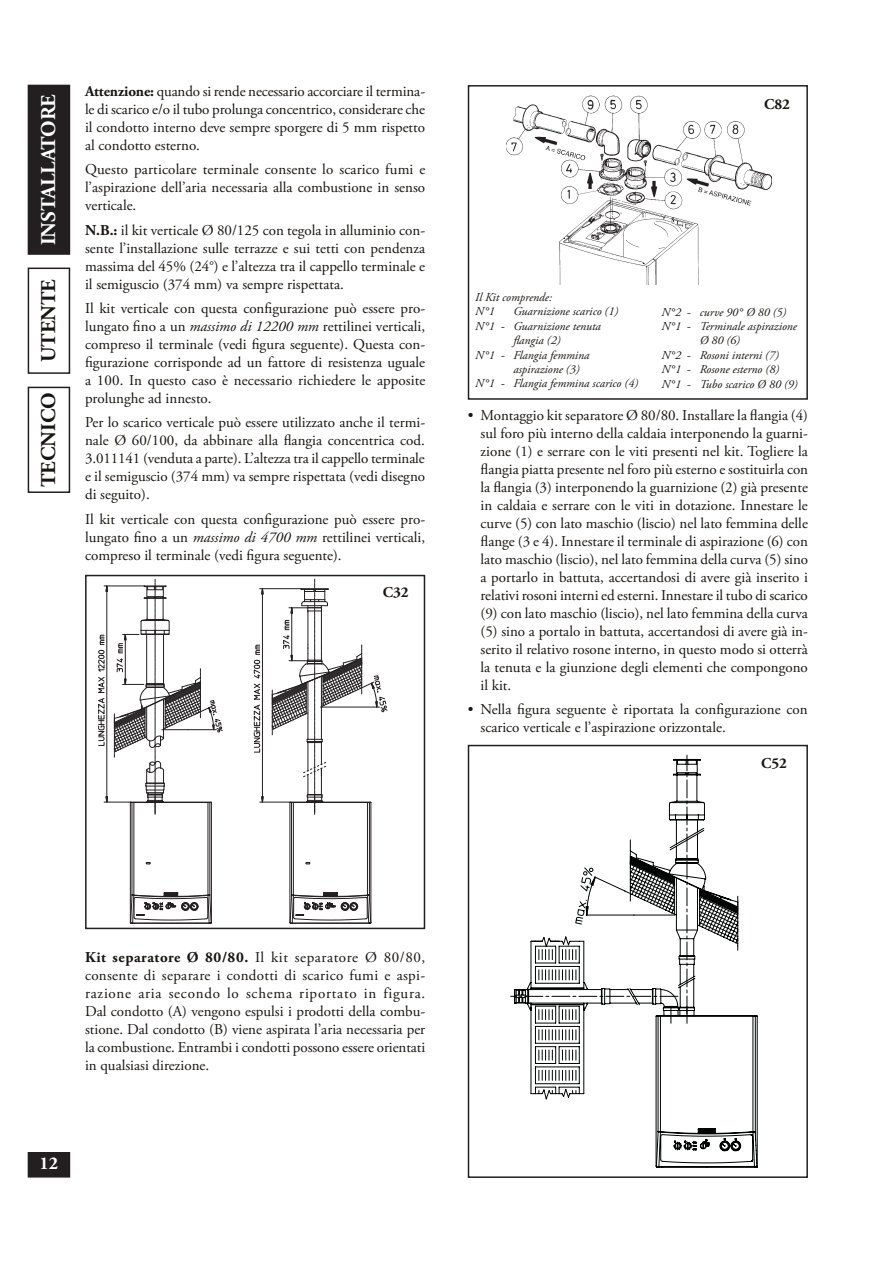
<style>
.page{position:relative;width:893px;height:1263px;background:#fff}
.page>*{position:absolute;margin:0;border:0;box-sizing:border-box;transform-origin:0 0}
.t1{font:700 21px "Adobe Garamond Pro";color:#181512}
.t2{font:700 21px "Adobe Garamond Pro";color:#fff}
.t3{font:700 18px "Adobe Garamond Pro";color:#fff}
.t4{font:15px/18px "Adobe Garamond Pro";color:#181512;text-align:justify}
.t5{font:700 15px "Adobe Garamond Pro";color:#181512}
.t6{font:italic 12px/14.4px "Adobe Garamond Pro";color:#181512}
.s1{font-weight:700}
.s2{font-style:italic}
</style>
<div class="page">
<div style="left:28px;top:85px;width:41px;height:169px;background:#231f20"></div>
<div style="left:28px;top:85px;width:42px;height:170px;border:2px solid #231f20"></div>
<div style="left:28px;top:268px;width:42px;height:106px;border:2px solid #231f20"></div>
<div style="left:28px;top:387px;width:42px;height:106px;border:2px solid #231f20"></div>
<div style="left:28px;top:1153px;width:41px;height:24px;background:#231f20"></div>
<div style="left:28px;top:1152px;width:42px;height:25px;border:2px solid #231f20"></div>
<div style="left:85px;top:575px;width:340px;height:354px;border:2px solid #231f20"></div>
<div style="left:468px;top:85px;width:340px;height:315px;border:2px solid #231f20"></div>
<img style="left:506px;top:96px;width:266px;height:188px">
<div style="left:468px;top:745px;width:340px;height:433px;border:2px solid #231f20"></div>
<svg style="left:511px;top:755px;width:247px;height:413px"></svg>
<div style="left:663px;top:1154px;width:18px;height:5px;background:#fff"></div>
<svg style="left:98px;top:579px;width:125px;height:345px"></svg>
<svg style="left:254px;top:579px;width:133px;height:345px"></svg>
<h1 class="t2" style="left:36px;top:245px;width:153px;rotate:-90deg">INSTALLATORE</h1>
<h1 class="t1" style="left:36px;top:362px;width:85px;rotate:-90deg">UTENTE</h1>
<h1 class="t1" style="left:36px;top:487px;width:96px;rotate:-90deg">TECNICO</h1>
<p class="t4" style="left:85px;top:83px;width:342px"><span class="s1">Attenzione:</span> quando si rende necessario accorciare il termina&shy;le di scarico e/o il tubo prolunga concentrico, considerare che il condotto interno deve sempre sporgere di 5 mm rispetto al condotto esterno.</p>
<p class="t4" style="left:85px;top:161px;width:342px">Questo particolare terminale consente lo scarico fumi e l’aspirazione dell’aria necessaria alla combustione in senso verticale.</p>
<p class="t4" style="left:85px;top:221px;width:342px"><span class="s1">N.B.:</span> il kit verticale Ø 80/125 con tegola in alluminio con&shy;sente l’installazione sulle terrazze e sui tetti con pendenza massima del 45% (24°) e l’altezza tra il cappello terminale e il semiguscio (374 mm) va sempre rispettata.</p>
<p class="t4" style="left:85px;top:300px;width:342px">Il kit verticale con questa configurazione può essere pro&shy;lungato fino a un <span class="s2">massimo di 12200 mm</span> rettilinei verticali, compreso il terminale (vedi figura seguente). Questa con&shy;figurazione corrisponde ad un fattore di resistenza uguale a 100. In questo caso è necessario richiedere le apposite prolunghe ad innesto.</p>
<p class="t4" style="left:85px;top:414px;width:342px">Per lo scarico verticale può essere utilizzato anche il termi&shy;nale Ø 60/100, da abbinare alla flangia concentrica cod.<br>3.011141 (venduta a parte). L’altezza tra il cappello terminale e il semiguscio (374 mm) va sempre rispettata (vedi disegno di seguito).</p>
<p class="t4" style="left:85px;top:511px;width:342px">Il kit verticale con questa configurazione può essere pro&shy;lungato fino a un <span class="s2">massimo di 4700 mm</span> rettilinei verticali, compreso il terminale (vedi figura seguente).</p>
<p class="t5" style="left:383px;top:584px;width:27px">C32</p>
<p class="t5" style="left:764px;top:95px;width:27px">C82</p>
<p class="t6" style="left:475px;top:290px;width:78px">Il Kit comprende:<br>N°1</p>
<p class="t6" style="left:513px;top:305px;width:106px">Guarnizione scarico (1)</p>
<p class="t6" style="left:475px;top:319px;width:127px">N°1 - Guarnizione tenuta</p>
<p class="t6" style="left:513px;top:334px;width:49px">flangia (2)</p>
<p class="t6" style="left:475px;top:348px;width:116px">N°1 - Flangia femmina</p>
<p class="t6" style="left:513px;top:362px;width:68px">aspirazione (3)</p>
<p class="t6" style="left:475px;top:377px;width:164px">N°1 - Flangia femmina scarico (4)</p>
<p class="t6" style="left:661px;top:305px;width:126px">N°2 - curve 90° Ø 80 (5)</p>
<p class="t6" style="left:661px;top:319px;width:137px">N°1 - Terminale aspirazione</p>
<p class="t6" style="left:700px;top:334px;width:42px">Ø 80 (6)</p>
<p class="t6" style="left:661px;top:348px;width:119px">N°2 - Rosoni interni (7)</p>
<p class="t6" style="left:661px;top:362px;width:119px">N°1 - Rosone esterno (8)</p>
<p class="t6" style="left:661px;top:377px;width:138px">N°1 - Tubo scarico Ø 80 (9)</p>
<p class="t4" style="left:480px;top:407px;width:329px;text-indent:-13px">• Montaggio kit separatore Ø 80/80. Installare la flangia (4) sul foro più interno della caldaia interponendo la guarni&shy;zione (1) e serrare con le viti presenti nel kit. Togliere la flangia piatta presente nel foro più esterno e sostituirla con la flangia (3) interponendo la guarnizione (2) già presente in caldaia e serrare con le viti in dotazione. Innestare le curve (5) con lato maschio (liscio) nel lato femmina delle flange (3 e 4). Innestare il terminale di aspirazione (6) con lato maschio (liscio), nel lato femmina della curva (5) sino a portarlo in battuta, accertandosi di avere già inserito i relativi rosoni interni ed esterni. Innestare il tubo di scarico (9) con lato maschio (liscio), nel lato femmina della curva (5) sino a portalo in battuta, accertandosi di avere già in&shy;serito il relativo rosone interno, in questo modo si otterrà la tenuta e la giunzione degli elementi che compongono il kit.</p>
<p class="t4" style="left:480px;top:701px;width:329px;text-indent:-13px">• Nella figura seguente è riportata la configurazione con scarico verticale e l’aspirazione orizzontale.</p>
<p class="t5" style="left:761px;top:754px;width:27px">C52</p>
<p class="t4" style="left:85px;top:949px;width:342px"><span class="s1">Kit separatore Ø 80/80.</span> Il kit separatore Ø 80/80, consente di separare i condotti di scarico fumi e aspi&shy;razione aria secondo lo schema riportato in figura.<br>Dal condotto (A) vengono espulsi i prodotti della combu&shy;stione. Dal condotto (B) viene aspirata l’aria necessaria per la combustione. Entrambi i condotti possono essere orientati in qualsiasi direzione.</p>
<p class="t3" style="left:40px;top:1153px;width:20px">12</p>
</div>
